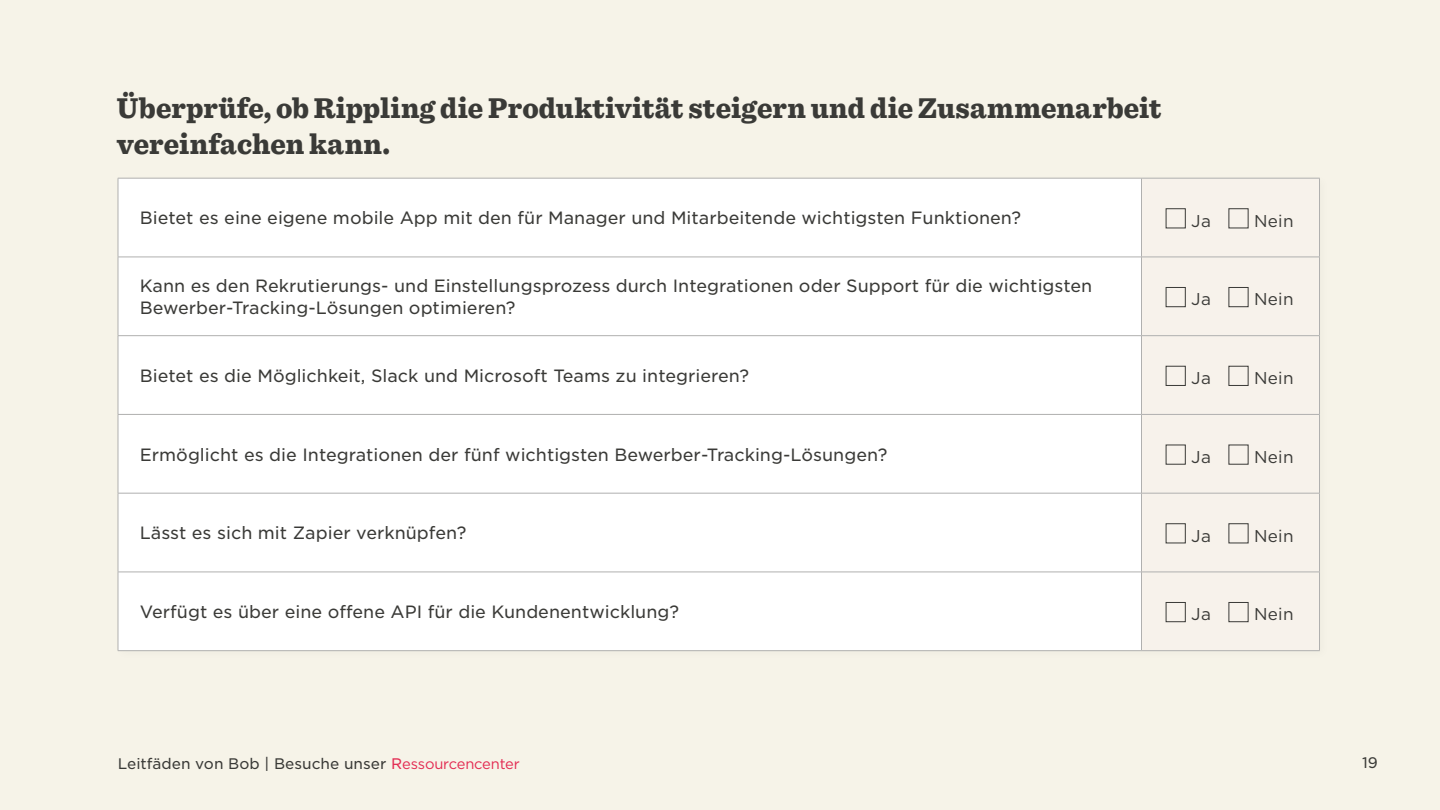
<style>
.page{position:relative;width:1440px;height:810px;background:#f6f3e8}
.page>*{position:absolute;margin:0;border:0;box-sizing:border-box;transform-origin:0 0}
.t1{font:900 30px/36px "Sentinel";letter-spacing:.005em;color:#3a3a37;scale:.95 1}
.t2{font:17.1px "Gotham S Sm";color:#3a3a37}
.t3{font:17.1px "Gotham HTF";letter-spacing:.015em;color:#3a3a37}
.t4{font:14.7px "Gotham S Sm";color:#3a3a37}
.s1{color:#e32b52}
.s2{font-family:"Gotham HTF";color:#e32b52}
</style>
<div class="page">
<div style="left:113px;top:173px;width:1218px;height:489px;background:#000;opacity:.03"></div>
<div style="left:119px;top:179px;width:1022px;height:471px;background:#fff"></div>
<svg style="left:1142px;top:179px;width:177px;height:471px"></svg>
<hr style="left:118px;top:178px;width:1024px;height:1px;background:#b0b0af">
<hr style="left:118px;top:178px;width:1px;height:79px;background:#b0b0af">
<hr style="left:1142px;top:178px;width:178px;height:1px;background:#b0b0af">
<hr style="left:1141px;top:178px;width:1px;height:79px;background:#b0b0af">
<hr style="left:1319px;top:178px;width:1px;height:79px;background:#b0b0af">
<hr style="left:118px;top:257px;width:1024px;height:1px;background:#b0b0af">
<hr style="left:118px;top:257px;width:1px;height:78px;background:#b0b0af">
<hr style="left:1142px;top:257px;width:178px;height:1px;background:#b0b0af">
<hr style="left:1141px;top:257px;width:1px;height:78px;background:#b0b0af">
<hr style="left:1319px;top:257px;width:1px;height:78px;background:#b0b0af">
<hr style="left:118px;top:335px;width:1024px;height:1px;background:#b0b0af">
<hr style="left:118px;top:336px;width:1px;height:78px;background:#b0b0af">
<hr style="left:1142px;top:335px;width:178px;height:1px;background:#b0b0af">
<hr style="left:1141px;top:336px;width:1px;height:78px;background:#b0b0af">
<hr style="left:1319px;top:336px;width:1px;height:78px;background:#b0b0af">
<hr style="left:118px;top:414px;width:1024px;height:1px;background:#b0b0af">
<hr style="left:118px;top:415px;width:1px;height:78px;background:#b0b0af">
<hr style="left:1142px;top:414px;width:178px;height:1px;background:#b0b0af">
<hr style="left:1141px;top:415px;width:1px;height:78px;background:#b0b0af">
<hr style="left:1319px;top:415px;width:1px;height:78px;background:#b0b0af">
<hr style="left:118px;top:493px;width:1024px;height:1px;background:#b0b0af">
<hr style="left:118px;top:493px;width:1px;height:79px;background:#b0b0af">
<hr style="left:1142px;top:493px;width:178px;height:1px;background:#b0b0af">
<hr style="left:1141px;top:493px;width:1px;height:79px;background:#b0b0af">
<hr style="left:1319px;top:493px;width:1px;height:79px;background:#b0b0af">
<hr style="left:118px;top:572px;width:1024px;height:1px;background:#b0b0af">
<hr style="left:118px;top:572px;width:1px;height:78px;background:#b0b0af">
<hr style="left:1142px;top:572px;width:178px;height:1px;background:#b0b0af">
<hr style="left:1141px;top:572px;width:1px;height:78px;background:#b0b0af">
<hr style="left:1319px;top:572px;width:1px;height:78px;background:#b0b0af">
<hr style="left:118px;top:650px;width:1024px;height:1px;background:#b0b0af">
<hr style="left:1142px;top:650px;width:178px;height:1px;background:#b0b0af">
<div style="left:1166px;top:208px;width:20px;height:20px;border:1px solid #3a3a37"></div>
<div style="left:1166px;top:287px;width:20px;height:20px;border:1px solid #3a3a37"></div>
<div style="left:1229px;top:287px;width:19px;height:20px;border:1px solid #3a3a37"></div>
<div style="left:1166px;top:366px;width:20px;height:20px;border:1px solid #3a3a37"></div>
<div style="left:1229px;top:366px;width:19px;height:20px;border:1px solid #3a3a37"></div>
<div style="left:1166px;top:445px;width:20px;height:20px;border:1px solid #3a3a37"></div>
<div style="left:1166px;top:523px;width:20px;height:20px;border:1px solid #3a3a37"></div>
<div style="left:1166px;top:602px;width:20px;height:20px;border:1px solid #3a3a37"></div>
<div style="left:1229px;top:602px;width:19px;height:20px;border:1px solid #3a3a37"></div>
<h1 class="t1" style="left:117px;top:90px;width:1101px">Überprüfe, ob Rippling die Produktivität steigern und die Zusammenarbeit vereinfachen kann.</h1>
<p class="t2" style="left:140px;top:207px;width:883px">Bietet es eine eigene mobile App mit den für Manager und Mitarbeitende wichtigsten Funktionen?</p>
<p class="t2" style="left:140px;top:275px;width:954px">Kann es den Rekrutierungs- und Einstellungsprozess durch Integrationen oder Support für die wichtigsten</p>
<p class="t2" style="left:140px;top:296px;width:377px">Bewerber-Tracking-Lösungen optimieren?</p>
<p class="t2" style="left:140px;top:364px;width:611px">Bietet es die Möglichkeit, Slack und Microsoft Teams zu integrieren?</p>
<p class="t2" style="left:140px;top:443px;width:749px">Ermöglicht es die Integrationen der fünf wichtigsten Bewerber-Tracking-Lösungen?</p>
<p class="t2" style="left:140px;top:522px;width:328px">Lässt es sich mit Zapier verknüpfen?</p>
<p class="t2" style="left:140px;top:600px;width:541px">Verfügt es über eine offene API für die Kundenentwicklung?</p>
<p class="t3" style="left:1191px;top:211px;width:21px">Ja</p>
<p class="t3" style="left:1191px;top:290px;width:21px">Ja</p>
<p class="t3" style="left:1191px;top:369px;width:21px">Ja</p>
<p class="t3" style="left:1191px;top:447px;width:21px">Ja</p>
<p class="t3" style="left:1191px;top:526px;width:21px">Ja</p>
<p class="t3" style="left:1191px;top:605px;width:21px">Ja</p>
<p class="t3" style="left:1254px;top:211px;width:41px">Nein</p>
<p class="t3" style="left:1254px;top:290px;width:41px">Nein</p>
<p class="t3" style="left:1254px;top:369px;width:41px">Nein</p>
<p class="t3" style="left:1254px;top:447px;width:41px">Nein</p>
<p class="t3" style="left:1254px;top:526px;width:41px">Nein</p>
<p class="t3" style="left:1254px;top:605px;width:41px">Nein</p>
<p class="t4" style="left:118px;top:753px;width:404px">Leitfäden von Bob | Besuche unser <span class="s1">R</span><span class="s2">essourcencenter</span></p>
<p class="t4" style="left:1362px;top:753px;width:17px">19</p>
</div>
